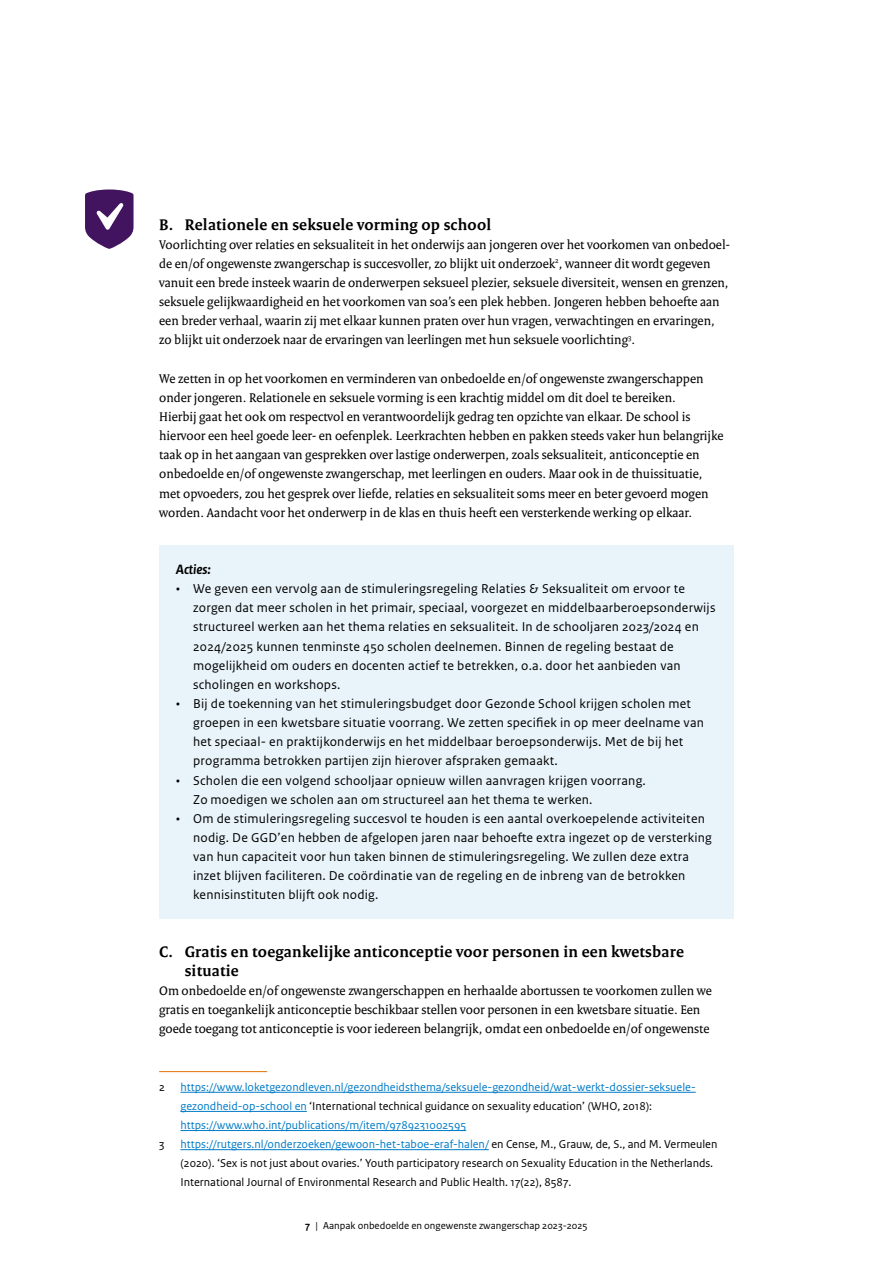
<style>
.page{position:relative;width:893px;height:1263px;background:#fff}
.page>*{position:absolute;margin:0;border:0;box-sizing:border-box;transform-origin:0 0}
.H3_vws_09_-_Tussenko{font:700 16.5px/19.2px "Rijksoverheid Serif";letter-spacing:.015em;color:#000}
.A_vws_18_-_Kader_sub{font:italic 700 14.25px "Rijksoverheid Sans Text";color:#000}
.P_vws_11_-_Plat{font:13.5px/19.2px "Rijksoverheid Serif";color:#000}
.t1{font:13.5px/19.2px "Rijksoverheid Sans Text";letter-spacing:.015em;color:#000}
.A_vws_24_-_Voetnoot{font:12px/19.2px "Rijksoverheid Sans Text";color:#000}
.A_vws_24_-_Voetnoot-2{font:12px/19.2px "Rijksoverheid Sans Text";color:#007bc7}
.t2{font:10.5px "Rijksoverheid Sans Text";color:#000}
.s1{color:#000}
.s2{color:#007bc7}
.s3{font-weight:700}
</style>
<div class="page">
<div style="left:159px;top:545px;width:575px;height:49px;background:#e9f4fa"></div>
<div style="left:159px;top:565px;width:575px;height:143px;background:#e9f4fa"></div>
<div style="left:159px;top:680px;width:575px;height:105px;background:#e9f4fa"></div>
<div style="left:159px;top:757px;width:575px;height:66px;background:#e9f4fa"></div>
<div style="left:159px;top:795px;width:575px;height:124px;background:#e9f4fa"></div>
<hr style="left:159px;top:1071px;width:108px;height:1px;background:#e17000">
<hr style="left:180px;top:1092px;width:516px;height:1px;background:#007bc7">
<hr style="left:180px;top:1111px;width:127px;height:1px;background:#007bc7">
<hr style="left:180px;top:1130px;width:286px;height:1px;background:#007bc7">
<hr style="left:180px;top:1149px;width:309px;height:1px;background:#007bc7">
<svg style="left:85px;top:189px;width:49px;height:60px"></svg>
<h3 class="H3_vws_09_-_Tussenko" style="left:159px;top:215px;width:334px">B. Relationele en seksuele vorming op school</h3>
<p class="P_vws_11_-_Plat" style="left:159px;top:235px;width:572px">Voorlichting over relaties en seksualiteit in het onderwijs aan jongeren over het voorkomen van onbedoel&shy;de en/of ongewenste zwangerschap is succesvoller, zo blijkt uit onderzoek<sup>2</sup>, wanneer dit wordt gegeven vanuit een brede insteek waarin de onderwerpen seksueel plezier, seksuele diversiteit, wensen en grenzen, seksuele gelijkwaardigheid en het voorkomen van soa’s een plek hebben. Jongeren hebben behoefte aan een breder verhaal, waarin zij met elkaar kunnen praten over hun vragen, verwachtingen en ervaringen, zo blijkt uit onderzoek naar de ervaringen van leerlingen met hun seksuele voorlichting<sup>3</sup>.</p>
<p class="P_vws_11_-_Plat" style="left:159px;top:369px;width:566px">We zetten in op het voorkomen en verminderen van onbedoelde en/of ongewenste zwangerschappen onder jongeren. Relationele en seksuele vorming is een krachtig middel om dit doel te bereiken.<br>Hierbij gaat het ook om respectvol en verantwoordelijk gedrag ten opzichte van elkaar. De school is hiervoor een heel goede leer- en oefenplek. Leerkrachten hebben en pakken steeds vaker hun belangrijke taak op in het aangaan van gesprekken over lastige onderwerpen, zoals seksualiteit, anticonceptie en onbedoelde en/of ongewenste zwangerschap, met leerlingen en ouders. Maar ook in de thuissituatie, met opvoeders, zou het gesprek over liefde, relaties en seksualiteit soms meer en beter gevoerd mogen worden. Aandacht voor het onderwerp in de klas en thuis heeft een versterkende werking op elkaar.</p>
<p class="A_vws_18_-_Kader_sub" style="left:176px;top:561px;width:36px">Acties:</p>
<p class="t1" style="left:193px;top:579px;width:524px;text-indent:-17px">• We geven een vervolg aan de stimuleringsregeling Relaties &amp; Seksualiteit om ervoor te zorgen dat meer scholen in het primair, speciaal, voorgezet en middelbaarberoepsonderwijs structureel werken aan het thema relaties en seksualiteit. In de schooljaren 2023/2024 en 2024/2025 kunnen tenminste 450 scholen deelnemen. Binnen de regeling bestaat de mogelijkheid om ouders en docenten actief te betrekken, o.a. door het aanbieden van scholingen en workshops.</p>
<p class="t1" style="left:193px;top:694px;width:512px;text-indent:-17px">• Bij de toekenning van het stimuleringsbudget door Gezonde School krijgen scholen met groepen in een kwetsbare situatie voorrang. We zetten specifiek in op meer deelname van het speciaal- en praktijkonderwijs en het middelbaar beroepsonderwijs. Met de bij het programma betrokken partijen zijn hierover afspraken gemaakt.</p>
<p class="t1" style="left:193px;top:771px;width:454px;text-indent:-17px">• Scholen die een volgend schooljaar opnieuw willen aanvragen krijgen voorrang.<br>Zo moedigen we scholen aan om structureel aan het thema te werken.</p>
<p class="t1" style="left:193px;top:809px;width:520px;text-indent:-17px">• Om de stimuleringsregeling succesvol te houden is een aantal overkoepelende activiteiten nodig. De GGD’en hebben de afgelopen jaren naar behoefte extra ingezet op de versterking van hun capaciteit voor hun taken binnen de stimuleringsregeling. We zullen deze extra inzet blijven faciliteren. De coördinatie van de regeling en de inbreng van de betrokken kennisinstituten blijft ook nodig.</p>
<h3 class="H3_vws_09_-_Tussenko" style="left:185px;top:942px;width:501px;text-indent:-26px">C. Gratis en toegankelijke anticonceptie voor personen in een kwetsbare situatie</h3>
<p class="P_vws_11_-_Plat" style="left:159px;top:981px;width:554px">Om onbedoelde en/of ongewenste zwangerschappen en herhaalde abortussen te voorkomen zullen we gratis en toegankelijk anticonceptie beschikbaar stellen voor personen in een kwetsbare situatie. Een goede toegang tot anticonceptie is voor iedereen belangrijk, omdat een onbedoelde en/of ongewenste</p>
<p class="A_vws_24_-_Voetnoot" style="left:159px;top:1077px;width:7px">2</p>
<p class="A_vws_24_-_Voetnoot-2" style="left:180px;top:1077px;width:517px">https://www.loketgezondleven.nl/gezondheidsthema/seksuele-gezondheid/wat-werkt-dossier-seksuele&shy;gezondheid-op-school en <span class="s1">‘International technical guidance on sexuality education’ (WHO, 2018): </span>https://www.who.int/publications/m/item/9789231002595</p>
<p class="A_vws_24_-_Voetnoot" style="left:159px;top:1135px;width:7px">3</p>
<p class="A_vws_24_-_Voetnoot" style="left:180px;top:1135px;width:538px"><span class="s2">https://rutgers.nl/onderzoeken/gewoon-het-taboe-eraf-halen/</span> en Cense, M., Grauw, de, S., and M. Vermeulen (2020). ‘Sex is not just about ovaries.’ Youth participatory research on Sexuality Education in the Netherlands.<br>International Journal of Environmental Research and Public Health. 17(22), 8587.</p>
<p class="t2" style="left:305px;top:1220px;width:284px"><span class="s3">7</span> | Aanpak onbedoelde en ongewenste zwangerschap 2023-2025</p>
</div>
